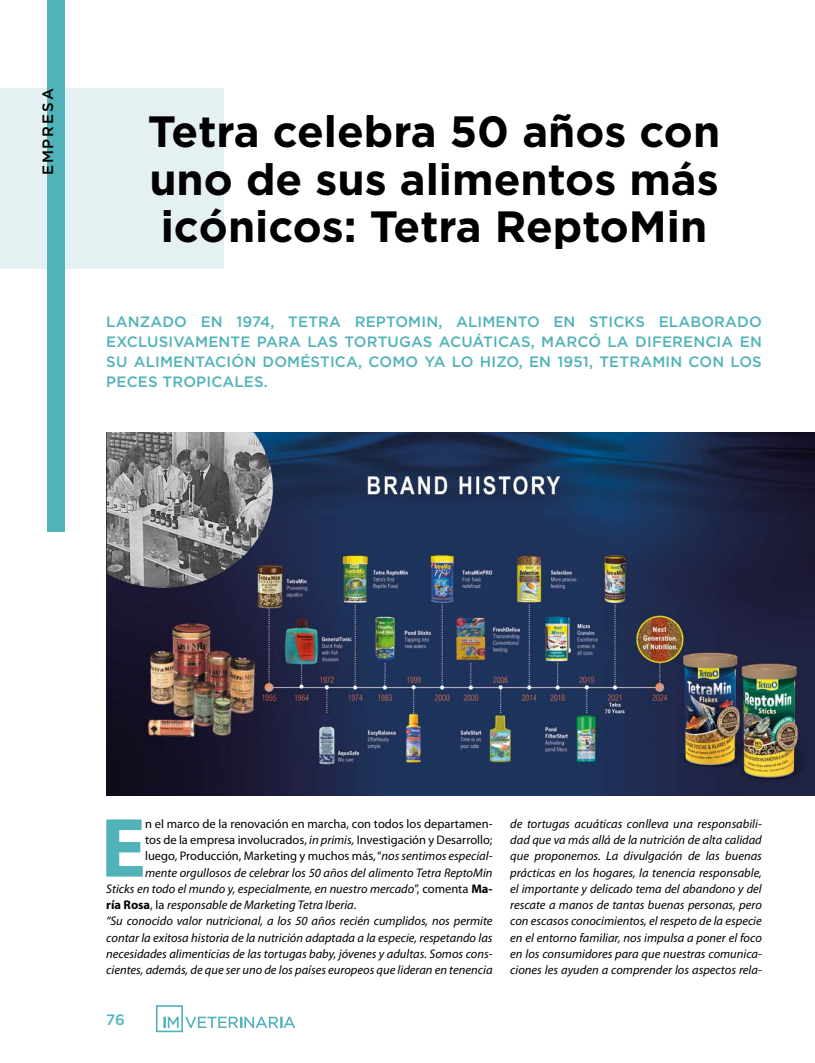
<style>
.page{position:relative;width:815px;height:1063px;background:#fff}
.page>*{position:absolute;margin:0;border:0;box-sizing:border-box;transform-origin:0 0}
.t1{font:700 84.88px "Myriad Pro";color:#51b3b9}
.t2{font:700 43.75px/47.5px "Gotham";color:#000;text-align:justify}
.t3{font:500 15px/20px "Gotham";letter-spacing:.01em;color:#51b3b9;text-align:justify}
.t4{font:500 15px "Gotham";letter-spacing:.13em;color:#000}
.t5{font:italic 12.5px/16.2px "Myriad Pro";color:#000;text-align:justify}
.t6{font:12.5px "Myriad Pro";color:#000}
.s1{font-style:italic}
.s2{font-style:normal}
.s3{font-weight:700;font-style:normal}
</style>
<div class="page">
<svg style="left:156px;top:1005px;width:139px;height:27px"></svg>
<img style="left:106px;top:433px;width:709px;height:362px">
<div style="left:0;top:89px;width:223px;height:180px;background:#e4f0f2"></div>
<div style="left:47px;top:0;width:18px;height:531px;background:#51b3b9"></div>
<p class="t4" style="left:38px;top:175px;width:88px;rotate:-90deg">EMPRESA</p>
<h2 class="t2" style="left:148px;top:107px;width:574px">Tetra celebra 50 años con uno de sus alimentos más icónicos: Tetra ReptoMin</h2>
<p class="t3" style="left:106px;top:311px;width:657px">LANZADO EN 1974, TETRA REPTOMIN, ALIMENTO EN STICKS ELABORADO EXCLUSIVAMENTE PARA LAS TORTUGAS ACUÁTICAS, MARCÓ LA DIFERENCIA EN SU ALIMENTACIÓN DOMÉSTICA, COMO YA LO HIZO, EN 1951, TETRAMIN CON LOS PECES TROPICALES.</p>
<h1 class="t1" style="left:101px;top:793px;width:47px">E</h1>
<p class="t6" style="left:145px;top:816px;width:349px">n el marco de la renovación en marcha, con todos los departamen-</p>
<p class="t6" style="left:145px;top:832px;width:349px">tos de la empresa involucrados, <span class="s1">in primis,</span> Investigación y Desarrollo;</p>
<p class="t6" style="left:145px;top:848px;width:349px">luego, Producción, Marketing y muchos más, “<span class="s1">nos sentimos especial-</span></p>
<p class="t5" style="left:145px;top:864px;width:349px">mente orgullosos de celebrar los 50 años del alimento Tetra ReptoMin</p>
<p class="t5" style="left:106px;top:880px;width:388px">Sticks en todo el mundo y, especialmente, en nuestro mercado<span class="s2">”, comenta</span> <span class="s3">Ma-</span></p>
<p class="t5" style="left:106px;top:897px;width:252px"><span class="s3">ría Rosa</span><span class="s2">, la</span> responsable de Marketing Tetra Iberia<span class="s2">.</span></p>
<p class="t5" style="left:106px;top:913px;width:388px">“Su conocido valor nutricional, a los 50 años recién cumplidos, nos permite</p>
<p class="t5" style="left:106px;top:929px;width:388px">contar la exitosa historia de la nutrición adaptada a la especie, respetando las</p>
<p class="t5" style="left:106px;top:945px;width:388px">necesidades alimenticias de las tortugas baby, jóvenes y adultas. Somos cons-</p>
<p class="t5" style="left:106px;top:962px;width:388px">cientes, además, de que ser uno de los países europeos que lideran en tenencia</p>
<p class="t3" style="left:106px;top:1009px;width:20px">76</p>
<p class="t5" style="left:510px;top:815px;width:253px">de tortugas acuáticas conlleva una responsabili&shy;dad que va más allá de la nutrición de alta calidad que proponemos. La divulgación de las buenas prácticas en los hogares, la tenencia responsable, el importante y delicado tema del abandono y del rescate a manos de tantas buenas personas, pero con escasos conocimientos, el respeto de la especie en el entorno familiar, nos impulsa a poner el foco en los consumidores para que nuestras comunica&shy;ciones les ayuden a comprender los aspectos rela-</p>
</div>
